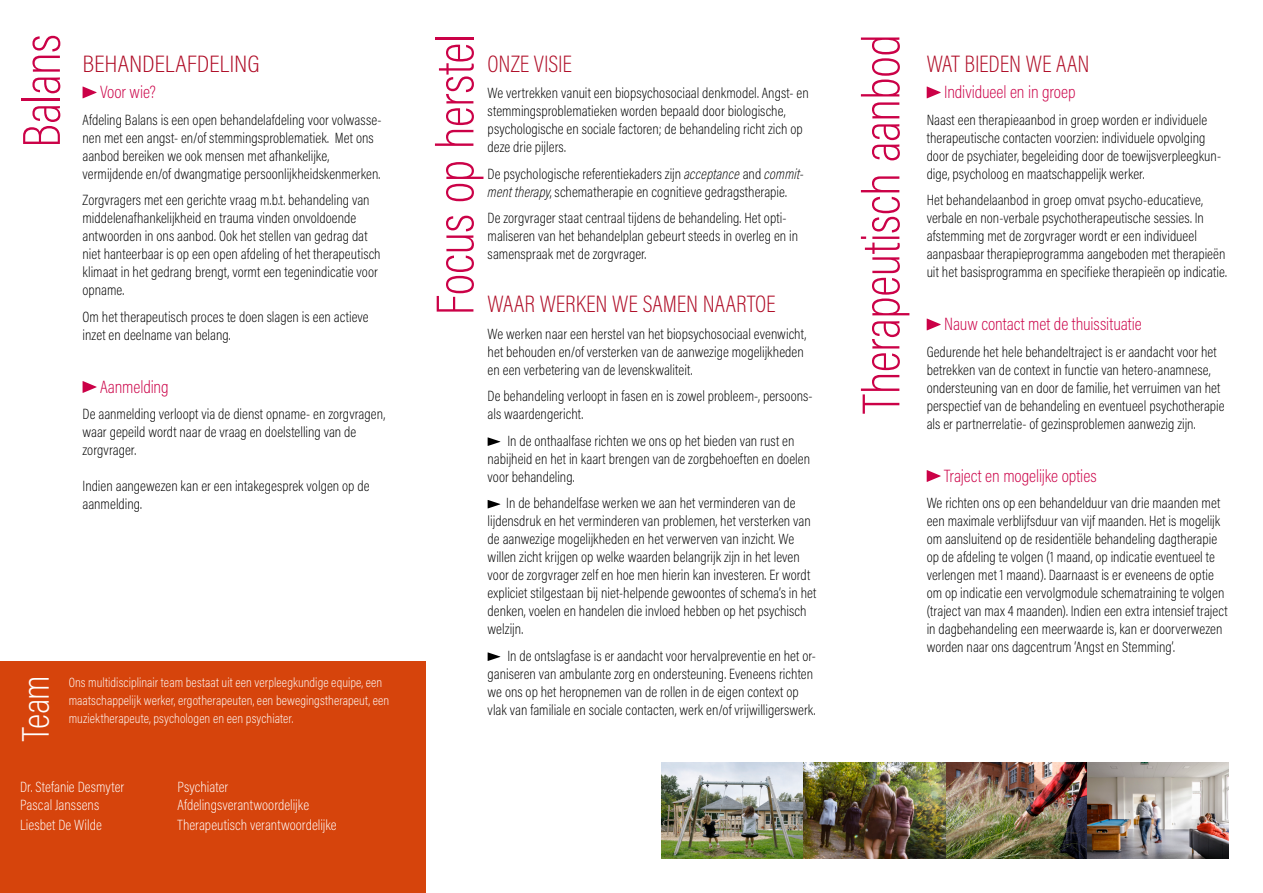
<style>
.page{position:relative;width:1263px;height:893px;background:#fff}
.page>*{position:absolute;margin:0;border:0;box-sizing:border-box;transform-origin:0 0}
.t1{font:200 54px "Acumin Pro Cond";letter-spacing:-.015em;color:#cb0147}
.t2{font:200 39px "Acumin Pro Cond";color:#fff}
.t3{font:200 24px "Acumin Pro Cond";color:#af0c26}
.t4{font:200 24px "Acumin Pro Cond";color:#af0c26;scale:1.11 1}
.t5{font:200 18px "Acumin Pro Cond";letter-spacing:-.005em;color:#cb0147}
.t6{font:200 15px/18px "Acumin Pro Cond";color:#000}
.t7{font:200 15px "Acumin Pro Cond";letter-spacing:.005em;color:#fff}
.t8{font:200 13.5px/18px "Acumin Pro Cond";letter-spacing:.005em;color:#fff}
.s1{font-style:italic}
</style>
<div class="page">
<div style="left:0;top:661px;width:425px;height:232px;background:#d6440c"></div>
<svg style="left:488px;top:437px;width:12px;height:9px"></svg>
<svg style="left:488px;top:500px;width:12px;height:8px"></svg>
<svg style="left:488px;top:652px;width:12px;height:9px"></svg>
<svg style="left:927px;top:87px;width:14px;height:11px"></svg>
<svg style="left:927px;top:319px;width:14px;height:11px"></svg>
<svg style="left:927px;top:470px;width:14px;height:12px"></svg>
<svg style="left:83px;top:87px;width:14px;height:11px"></svg>
<svg style="left:83px;top:381px;width:14px;height:12px"></svg>
<img style="left:662px;top:762px;width:567px;height:96px">
<h1 class="t1" style="left:7px;top:148px;width:115px;rotate:-90deg">Balans</h1>
<h3 class="t4" style="left:83px;top:48px;width:161px">BEHANDELAFDELING</h3>
<p class="t5" style="left:100px;top:81px;width:57px">Voor wie?</p>
<p class="t6" style="left:83px;top:110px;width:300px">Afdeling Balans is een open behandelafdeling voor volwasse&shy;nen met een angst- en/of stemmingsproblematiek. Met ons aanbod bereiken we ook mensen met afhankelijke, vermijdende en/of dwangmatige persoonlijkheidskenmerken.</p>
<p class="t6" style="left:83px;top:191px;width:300px">Zorgvragers met een gerichte vraag m.b.t. behandeling van middelenafhankelijkheid en trauma vinden onvoldoende antwoorden in ons aanbod. Ook het stellen van gedrag dat niet hanteerbaar is op een open afdeling of het therapeutisch klimaat in het gedrang brengt, vormt een tegenindicatie voor opname.</p>
<p class="t6" style="left:83px;top:307px;width:288px">Om het therapeutisch proces te doen slagen is een actieve inzet en deelname van belang.</p>
<p class="t5" style="left:100px;top:375px;width:70px">Aanmelding</p>
<p class="t6" style="left:83px;top:405px;width:304px">De aanmelding verloopt via de dienst opname- en zorgvragen, waar gepeild wordt naar de vraag en doelstelling van de zorgvrager.</p>
<p class="t6" style="left:83px;top:477px;width:288px">Indien aangewezen kan er een intakegesprek volgen op de aanmelding.</p>
<h2 class="t2" style="left:11px;top:741px;width:67px;rotate:-90deg">Team</h2>
<p class="t8" style="left:69px;top:673px;width:322px">Ons multidisciplinair team bestaat uit een verpleegkundige equipe, een maatschappelijk werker, ergotherapeuten, een bewegingstherapeut, een muziektherapeute, psychologen en een psychiater.</p>
<p class="t7" style="left:20px;top:777px;width:106px">Dr. Stefanie Desmyter</p>
<p class="t7" style="left:178px;top:777px;width:52px">Psychiater</p>
<p class="t7" style="left:20px;top:795px;width:81px">Pascal Janssens</p>
<p class="t7" style="left:178px;top:795px;width:133px">Afdelingsverantwoordelijke</p>
<p class="t7" style="left:20px;top:815px;width:83px">Liesbet De Wilde</p>
<p class="t7" style="left:178px;top:815px;width:161px">Therapeutisch verantwoordelijke</p>
<h1 class="t1" style="left:420px;top:316px;width:283px;rotate:-90deg">Focus op herstel</h1>
<h3 class="t3" style="left:488px;top:48px;width:86px">ONZE VISIE</h3>
<p class="t6" style="left:488px;top:84px;width:323px">We vertrekken vanuit een biopsychosociaal denkmodel. Angst- en stemmingsproblematieken worden bepaald door biologische, psychologische en sociale factoren; de behandeling richt zich op deze drie pijlers.</p>
<p class="t6" style="left:488px;top:164px;width:318px">De psychologische referentiekaders zijn <span class="s1">acceptance</span> and <span class="s1">commit&shy;ment therapy</span>, schematherapie en cognitieve gedragstherapie.</p>
<p class="t6" style="left:488px;top:209px;width:312px">De zorgvrager staat centraal tijdens de behandeling. Het opti&shy;maliseren van het behandelplan gebeurt steeds in overleg en in samenspraak met de zorgvrager.</p>
<h3 class="t3" style="left:488px;top:289px;width:289px">WAAR WERKEN WE SAMEN NAARTOE</h3>
<p class="t6" style="left:488px;top:324px;width:320px">We werken naar een herstel van het biopsychosociaal evenwicht, het behouden en/of versterken van de aanwezige mogelijkheden en een verbetering van de levenskwaliteit.</p>
<p class="t6" style="left:488px;top:387px;width:326px">De behandeling verloopt in fasen en is zowel probleem-, persoons&shy;als waardengericht.</p>
<p class="t6" style="left:488px;top:431px;width:324px;text-indent:20px">In de onthaalfase richten we ons op het bieden van rust en nabijheid en het in kaart brengen van de zorgbehoeften en doelen voor behandeling.</p>
<p class="t6" style="left:488px;top:494px;width:330px;text-indent:19px">In de behandelfase werken we aan het verminderen van de lijdensdruk en het verminderen van problemen, het versterken van de aanwezige mogelijkheden en het verwerven van inzicht. We willen zicht krijgen op welke waarden belangrijk zijn in het leven voor de zorgvrager zelf en hoe men hierin kan investeren. Er wordt expliciet stilgestaan bij niet-helpende gewoontes of schema’s in het denken, voelen en handelen die invloed hebben op het psychisch welzijn.</p>
<p class="t6" style="left:488px;top:646px;width:330px;text-indent:20px">In de ontslagfase is er aandacht voor hervalpreventie en het or&shy;ganiseren van ambulante zorg en ondersteuning. Eveneens richten we ons op het heropnemen van de rollen in de eigen context op vlak van familiale en sociale contacten, werk en/of vrijwilligerswerk.</p>
<h1 class="t1" style="left:846px;top:413px;width:381px;rotate:-90deg">Therapeutisch aanbod</h1>
<h3 class="t3" style="left:927px;top:48px;width:164px">WAT BIEDEN WE AAN</h3>
<p class="t5" style="left:944px;top:81px;width:133px">Individueel en in groep</p>
<p class="t6" style="left:927px;top:110px;width:296px">Naast een therapieaanbod in groep worden er individuele therapeutische contacten voorzien: individuele opvolging door de psychiater, begeleiding door de toewijsverpleegkun&shy;dige, psycholoog en maatschappelijk werker.</p>
<p class="t6" style="left:927px;top:191px;width:302px">Het behandelaanbod in groep omvat psycho-educatieve, verbale en non-verbale psychotherapeutische sessies. In afstemming met de zorgvrager wordt er een individueel aanpasbaar therapieprogramma aangeboden met therapieën uit het basisprogramma en specifieke therapieën op indicatie.</p>
<p class="t5" style="left:944px;top:313px;width:199px">Nauw contact met de thuissituatie</p>
<p class="t6" style="left:927px;top:342px;width:299px">Gedurende het hele behandeltraject is er aandacht voor het betrekken van de context in functie van hetero-anamnese, ondersteuning van en door de familie, het verruimen van het perspectief van de behandeling en eventueel psychotherapie als er partnerrelatie- of gezinsproblemen aanwezig zijn.</p>
<p class="t5" style="left:944px;top:464px;width:154px">Traject en mogelijke opties</p>
<p class="t6" style="left:927px;top:494px;width:302px">We richten ons op een behandelduur van drie maanden met een maximale verblijfsduur van vijf maanden. Het is mogelijk om aansluitend op de residentiële behandeling dagtherapie op de afdeling te volgen (1 maand, op indicatie eventueel te verlengen met 1 maand). Daarnaast is er eveneens de optie om op indicatie een vervolgmodule schematraining te volgen (traject van max 4 maanden). Indien een extra intensief traject in dagbehandeling een meerwaarde is, kan er doorverwezen worden naar ons dagcentrum ‘Angst en Stemming’.</p>
</div>
